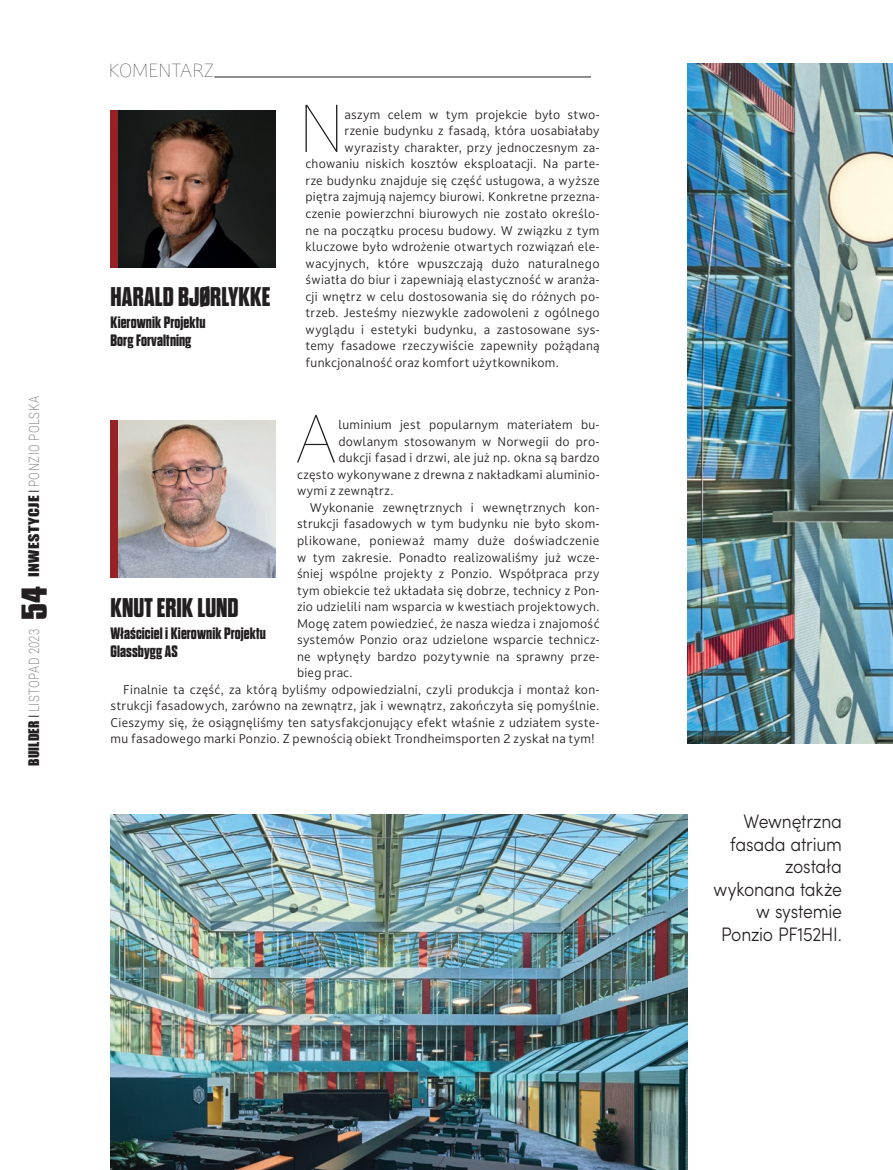
<style>
.page{position:relative;width:893px;height:1170px;background:#fff}
.page>*{position:absolute;margin:0;border:0;box-sizing:border-box;transform-origin:0 0}
.TEKST_DODATEK_INICJA{font:63.6px "Darkmode On CC Hair";color:#231f20}
.AUTOR_NAZWISKO_KOMEN{font:700 expanded 27px "Dharma Gothic E";letter-spacing:.005em;color:#231f20;scale:1.05 1}
.WRZUTKA{font:300 19.5px/22.5px "Sofia Pro";letter-spacing:-.01em;color:#231f20;text-align:right;scale:.9 1}
.t1{font:18px "Darkmode On CC Hair";color:#231f20}
.AUTOR_STANOWISKO_KOM{font:700 expanded 16.5px "Dharma Gothic E";letter-spacing:.005em;color:#231f20;scale:1.05 1}
.t2{font:300 14.25px "Roboto";letter-spacing:.045em;color:#939598;scale:.8 1}
.TEKST_DODATEK_INICJA-2{font:12px "Darkmode On CC";letter-spacing:.02em;color:#231f20}
.TEKST_DODATEK{font:12px/16.5px "Darkmode On CC";letter-spacing:.02em;color:#231f20;text-align:justify}
.s1{font-family:"Impact";font-weight:400;font-size:13.5px;color:#231f20}
.s2{font-family:"Swis 721 Lt PL";font-weight:400;font-size:13.5px;color:#231f20}
.s3{font-family:"Compacta PL";font-weight:700;font-size:30px;color:#231f20}
</style>
<div class="page">
<img style="left:118px;top:110px;width:158px;height:157px">
<div style="left:111px;top:110px;width:7px;height:157px;background:#972225"></div>
<hr style="left:214px;top:77px;width:377px;height:1px;background:#231f20">
<img style="left:118px;top:420px;width:158px;height:158px">
<div style="left:111px;top:420px;width:7px;height:158px;background:#972225"></div>
<img style="left:687px;top:64px;width:206px;height:679px">
<img style="left:111px;top:814px;width:576px;height:355px">
<p class="t2" style="left:24px;top:576px;width:227px;rotate:-90deg"><span class="s1">INWESTYCJE</span><span class="s2">I</span> PONZIO POLSKA</p>
<p class="t2" style="left:24px;top:765px;width:227px;rotate:-90deg"><span class="s1">BUILDER</span> <span class="s2">I</span> LISTOPAD 2023 <span class="s3">54</span></p>
<p class="t1" style="left:109px;top:58px;width:107px">KOMENTARZ</p>
<p class="AUTOR_NAZWISKO_KOMEN" style="left:111px;top:283px;width:154px">HARALD BJØRLYKKE</p>
<p class="AUTOR_STANOWISKO_KOM" style="left:111px;top:314px;width:92px">Kierownik Projektu</p>
<p class="AUTOR_STANOWISKO_KOM" style="left:111px;top:332px;width:78px">Borg Forvaltning</p>
<p class="TEKST_DODATEK_INICJA" style="left:298px;top:85px;width:47px">N</p>
<p class="TEKST_DODATEK_INICJA-2" style="left:344px;top:106px;width:257px">aszym celem w tym projekcie było stwo-</p>
<p class="TEKST_DODATEK_INICJA-2" style="left:344px;top:123px;width:257px">rzenie budynku z fasadą, która uosabiałaby</p>
<p class="TEKST_DODATEK_INICJA-2" style="left:344px;top:139px;width:257px">wyrazisty charakter, przy jednoczesnym za-</p>
<p class="TEKST_DODATEK_INICJA-2" style="left:305px;top:156px;width:296px">chowaniu niskich kosztów eksploatacji. Na parte-</p>
<p class="TEKST_DODATEK_INICJA-2" style="left:305px;top:172px;width:296px">rze budynku znajduje się część usługowa, a wyższe</p>
<p class="TEKST_DODATEK_INICJA-2" style="left:305px;top:189px;width:296px">piętra zajmują najemcy biurowi. Konkretne przezna-</p>
<p class="TEKST_DODATEK_INICJA-2" style="left:305px;top:205px;width:296px">czenie powierzchni biurowych nie zostało określo-</p>
<p class="TEKST_DODATEK_INICJA-2" style="left:305px;top:222px;width:296px">ne na początku procesu budowy. W związku z tym</p>
<p class="TEKST_DODATEK_INICJA-2" style="left:305px;top:238px;width:296px">kluczowe było wdrożenie otwartych rozwiązań ele-</p>
<p class="TEKST_DODATEK_INICJA-2" style="left:305px;top:255px;width:296px">wacyjnych, które wpuszczają dużo naturalnego</p>
<p class="TEKST_DODATEK_INICJA-2" style="left:305px;top:271px;width:296px">światła do biur i zapewniają elastyczność w aranża-</p>
<p class="TEKST_DODATEK_INICJA-2" style="left:305px;top:288px;width:296px">cji wnętrz w celu dostosowania się do różnych po-</p>
<p class="TEKST_DODATEK_INICJA-2" style="left:305px;top:304px;width:296px">trzeb. Jesteśmy niezwykle zadowoleni z ogólnego</p>
<p class="TEKST_DODATEK_INICJA-2" style="left:305px;top:321px;width:296px">wyglądu i estetyki budynku, a zastosowane sys-</p>
<p class="TEKST_DODATEK_INICJA-2" style="left:305px;top:337px;width:296px">temy fasadowe rzeczywiście zapewniły pożądaną</p>
<p class="TEKST_DODATEK_INICJA-2" style="left:305px;top:354px;width:255px">funkcjonalność oraz komfort użytkownikom.</p>
<p class="TEKST_DODATEK_INICJA" style="left:294px;top:396px;width:46px">A</p>
<p class="TEKST_DODATEK_INICJA-2" style="left:338px;top:417px;width:263px">luminium jest popularnym materiałem bu-</p>
<p class="TEKST_DODATEK_INICJA-2" style="left:338px;top:433px;width:263px">dowlanym stosowanym w Norwegii do pro-</p>
<p class="TEKST_DODATEK_INICJA-2" style="left:338px;top:450px;width:263px">dukcji fasad i drzwi, ale już np. okna są bardzo</p>
<p class="TEKST_DODATEK_INICJA-2" style="left:297px;top:466px;width:304px">często wykonywane z drewna z nakładkami aluminio-</p>
<p class="TEKST_DODATEK_INICJA-2" style="left:297px;top:483px;width:98px">wymi z zewnątrz.</p>
<p class="TEKST_DODATEK" style="left:297px;top:499px;width:304px;text-indent:13px">Wykonanie zewnętrznych i wewnętrznych kon&shy;strukcji fasadowych w tym budynku nie było skom&shy;plikowane, ponieważ mamy duże doświadczenie w tym zakresie. Ponadto realizowaliśmy już wcze&shy;śniej wspólne projekty z Ponzio. Współpraca przy tym obiekcie też układała się dobrze, technicy z Pon&shy;zio udzielili nam wsparcia w kwestiach projektowych.<br>Mogę zatem powiedzieć, że nasza wiedza i znajomość systemów Ponzio oraz udzielone wsparcie technicz&shy;ne wpłynęły bardzo pozytywnie na sprawny prze&shy;bieg prac.</p>
<p class="TEKST_DODATEK" style="left:111px;top:680px;width:490px;text-indent:13px">Finalnie ta część, za którą byliśmy odpowiedzialni, czyli produkcja i montaż kon&shy;strukcji fasadowych, zarówno na zewnątrz, jak i wewnątrz, zakończyła się pomyślnie.<br>Cieszymy się, że osiągnęliśmy ten satysfakcjonujący efekt właśnie z udziałem syste&shy;mu fasadowego marki Ponzio. Z pewnością obiekt Trondheimsporten 2 zyskał na tym!</p>
<p class="AUTOR_NAZWISKO_KOMEN" style="left:111px;top:593px;width:123px">KNUT ERIK LUND</p>
<p class="AUTOR_STANOWISKO_KOM" style="left:111px;top:624px;width:149px">Właściciel i Kierownik Projektu</p>
<p class="AUTOR_STANOWISKO_KOM" style="left:111px;top:642px;width:66px">Glassbygg AS</p>
<p class="WRZUTKA" style="left:714px;top:808px;width:144px">Wewnętrzna fasada atrium została wykonana także w systemie<br>Ponzio PF152HI.</p>
</div>
